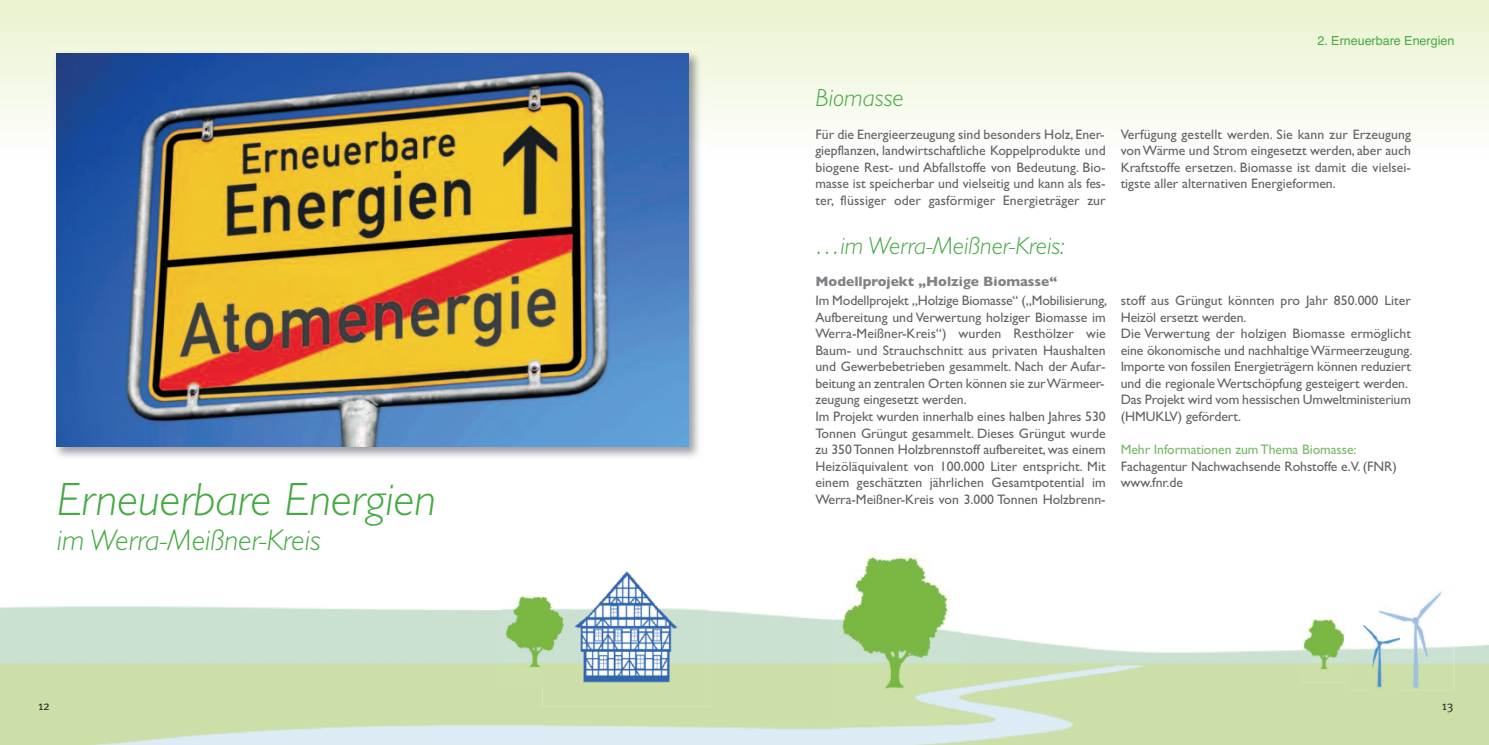
<style>
.page{position:relative;width:1489px;height:745px;background:#fff}
.page>*{position:absolute;margin:0;border:0;box-sizing:border-box;transform-origin:0 0}
.t1{font:italic 300 46.88px "Gill Sans";color:#44a942}
.t2{font:italic 300 30px "Gill Sans";color:#44a942}
.t3{font:italic 300 25px "Gill Sans";color:#44a942}
.t4{font:13.75px/16.5px "Gill Sans";letter-spacing:-.005em;color:#626265}
.t5{font:13.75px "Gill Sans";letter-spacing:-.005em;color:#76b967}
.t6{font:700 13.75px "Gill Sans";color:#808285}
.t7{font:12.5px "Helvetica";color:#44a942}
.t8{font:12.5px "Meta";color:#231f20}
</style>
<div class="page">
<div style="left:744px;top:0;width:744px;height:156px;background:linear-gradient(to bottom,#eaf2cd,#fdfefd)"></div>
<div style="left:0;top:0;width:745px;height:156px;background:linear-gradient(to bottom,#eaf2cd,#fdfefd)"></div>
<img style="left:51px;top:48px;width:654px;height:411px">
<img style="left:57px;top:53px;width:631px;height:393px">
<img style="left:1378px;top:589px;width:75px;height:100px">
<img style="left:1346px;top:622px;width:52px;height:67px">
<img style="left:502px;top:593px;width:40px;height:93px">
<img style="left:835px;top:552px;width:126px;height:171px">
<img style="left:1301px;top:617px;width:45px;height:65px">
<img style="left:1346px;top:622px;width:3px;height:60px">
<img style="left:542px;top:571px;width:167px;height:134px">
<h1 class="t1" style="left:57px;top:471px;width:381px">Erneuerbare Energien</h1>
<h2 class="t2" style="left:57px;top:522px;width:265px">im Werra-Meißner-Kreis</h2>
<p class="t8" style="left:38px;top:697px;width:13px">12</p>
<p class="t7" style="left:1317px;top:33px;width:138px">2. Erneuerbare Energien</p>
<h3 class="t3" style="left:815px;top:83px;width:90px">Biomasse</h3>
<p class="t4" style="left:815px;top:125px;width:292px;text-align:justify">Für die Energieerzeugung sind besonders Holz, Ener&shy;giepflanzen, landwirtschaftliche Koppelprodukte und biogene Rest- und Abfallstoffe von Bedeutung. Bio&shy;masse ist speicherbar und vielseitig und kann als fes&shy;ter, flüssiger oder gasförmiger Energieträger zur</p>
<p class="t4" style="left:1120px;top:125px;width:292px;text-align:justify">Verfügung gestellt werden. Sie kann zur Erzeugung vonWärme und Strom eingesetzt werden, aber auch Kraftstoffe ersetzen. Biomasse ist damit die vielsei&shy;tigste aller alternativen Energieformen.</p>
<h3 class="t3" style="left:815px;top:230px;width:250px">…im Werra-Meißner-Kreis:</h3>
<p class="t6" style="left:815px;top:272px;width:243px">Modellprojekt „Holzige Biomasse“</p>
<p class="t4" style="left:815px;top:292px;width:293px">Im Modellprojekt „Holzige Biomasse“ („Mobilisierung, Aufbereitung und Verwertung holziger Biomasse im Werra-Meißner-Kreis“) wurden Resthölzer wie Baum- und Strauchschnitt aus privaten Haushalten und Gewerbebetrieben gesammelt. Nach der Aufar&shy;beitung an zentralen Orten können sie zurWärmeer&shy;zeugung eingesetzt werden.<br>Im Projekt wurden innerhalb eines halben Jahres 530<br>Tonnen Grüngut gesammelt. Dieses Grüngut wurde zu 350Tonnen Holzbrennstoff aufbereitet, was einem Heizöläquivalent von 100.000 Liter entspricht. Mit einem geschätzten jährlichen Gesamtpotential im Werra-Meißner-Kreis von 3.000 Tonnen Holzbrenn-</p>
<p class="t4" style="left:1120px;top:292px;width:293px">stoff aus Grüngut könnten pro Jahr 850.000 Liter Heizöl ersetzt werden.<br>Die Verwertung der holzigen Biomasse ermöglicht eine ökonomische und nachhaltigeWärmeerzeugung.<br>Importe von fossilen Energieträgern können reduziert und die regionaleWertschöpfung gesteigert werden.<br>Das Projekt wird vom hessischen Umweltministerium (HMUKLV) gefördert.</p>
<p class="t5" style="left:1120px;top:441px;width:237px">Mehr Informationen zumThema Biomasse:</p>
<p class="t4" style="left:1120px;top:457px;width:277px">Fachagentur Nachwachsende Rohstoffe e.V. (FNR) www.fnr.de</p>
<p class="t8" style="left:1441px;top:697px;width:13px">13</p>
</div>
